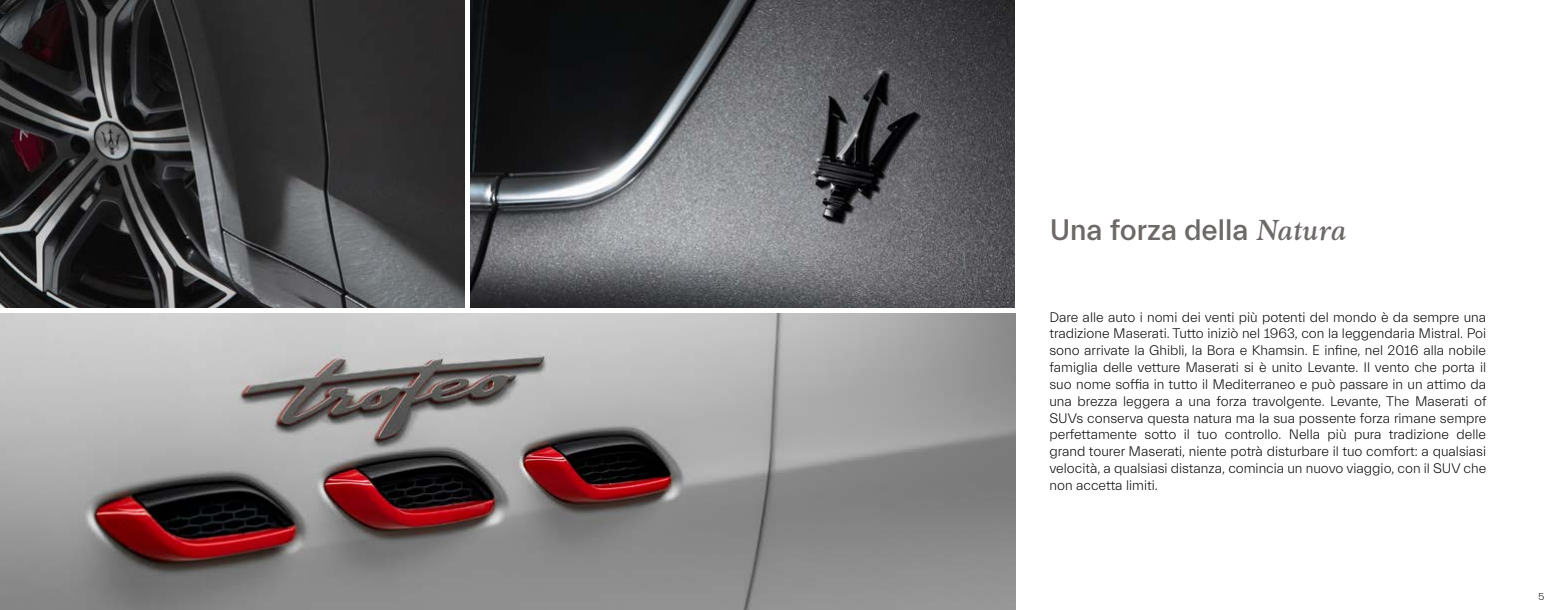
<style>
.page{position:relative;width:1560px;height:610px;background:#fff}
.page>*{position:absolute;margin:0;border:0;box-sizing:border-box;transform-origin:0 0}
.t1{font:500 30px "Everett";color:#6c6968}
.t2{font:300 14px/16.8px "Everett";color:#000;text-align:justify}
.t3{font:300 10px "Everett";color:#000}
.s1{font-family:"Anko";font-style:italic}
</style>
<div class="page">
<img style="left:0;top:0;width:464px;height:308px">
<img style="left:470px;top:0;width:543px;height:307px">
<img style="left:0;top:314px;width:1014px;height:295px">
<h1 class="t1" style="left:1049px;top:213px;width:297px">Una forza della <span class="s1">Natura</span></h1>
<p class="t2" style="left:1049px;top:308px;width:438px">Dare alle auto i nomi dei venti più potenti del mondo è da sempre una tradizione Maserati. Tutto iniziò nel 1963, con la leggendaria Mistral. Poi sono arrivate la Ghibli, la Bora e Khamsin. E infine, nel 2016 alla nobile famiglia delle vetture Maserati si è unito Levante. Il vento che porta il suo nome soffia in tutto il Mediterraneo e può passare in un attimo da una brezza leggera a una forza travolgente. Levante, The Maserati of SUVs conserva questa natura ma la sua possente forza rimane sempre perfettamente sotto il tuo controllo. Nella più pura tradizione delle grand tourer Maserati, niente potrà disturbare il tuo comfort: a qualsiasi velocità, a qualsiasi distanza, comincia un nuovo viaggio, con il SUV che non accetta limiti.</p>
<p class="t3" style="left:1538px;top:591px;width:7px">5</p>
</div>
